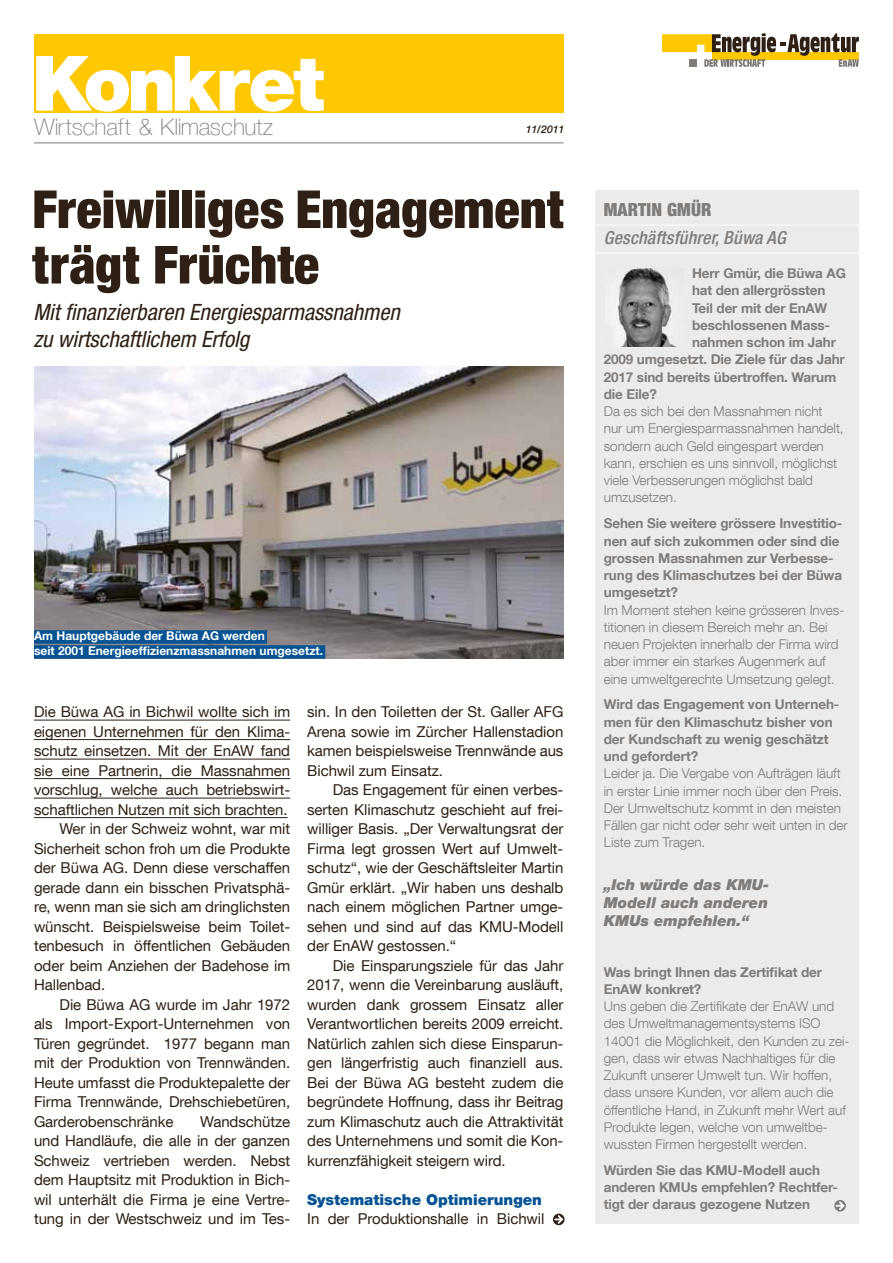
<style>
.page{position:relative;width:893px;height:1263px;background:#fff}
.page>*{position:absolute;margin:0;border:0;box-sizing:border-box;transform-origin:0 0}
.t1{font:900 76.5px "Helvetica Neue LT Com";letter-spacing:-.05em;color:#fff}
.t2{font:900 condensed 52.5px/55.5px "Helvetica Neue LT Com";color:#2e2014}
.t3{font:100 23.1px "Helvetica Neue LT Com";letter-spacing:-.01em;color:#807c7a}
.t4{font:italic condensed 22.5px/27px "Helvetica Neue LT Com";color:#2e2014}
.t5{font:italic 500 condensed 18px "Helvetica Neue LT Com";letter-spacing:.01em;color:#807c7a}
.t6{font:900 condensed 18px "Helvetica Neue LT Com";letter-spacing:.01em;color:#807c7a}
.t7{font:15px/19.5px "Helvetica Neue LT Com";letter-spacing:-.005em;color:#2e2014;text-align:justify}
.t8{font:italic 900 15px/18px "Helvetica Neue LT Com";color:#807c7a;text-align:justify}
.t9{font:900 15px "Helvetica Neue LT Com";color:#055393}
.t10{font:300 13.5px/17.2px "Helvetica Neue LT Com";letter-spacing:-.005em;color:#807c7a}
.t11{font:700 13.5px/17.2px "Helvetica Neue LT Com";letter-spacing:-.01em;color:#807c7a}
.t12{font:700 12px/15px "Helvetica Neue LT Com";color:#fff}
.t13{font:italic 500 10.5px "Helvetica Neue LT Com";letter-spacing:-.02em;color:#2e2014}
</style>
<div class="page">
<div style="left:595px;top:190px;width:264px;height:1034px;background:#ebebeb"></div>
<hr style="left:34px;top:720px;width:256px;height:1px;background:#2e2014">
<hr style="left:34px;top:739px;width:256px;height:1px;background:#2e2014">
<hr style="left:34px;top:759px;width:256px;height:1px;background:#2e2014">
<hr style="left:34px;top:778px;width:256px;height:1px;background:#2e2014">
<hr style="left:34px;top:798px;width:256px;height:1px;background:#2e2014">
<hr style="left:34px;top:817px;width:254px;height:1px;background:#2e2014">
<img style="left:34px;top:366px;width:529px;height:293px">
<hr style="left:595px;top:225px;width:264px;height:1px;background:#fff">
<hr style="left:595px;top:253px;width:264px;height:1px;background:#fff">
<img style="left:615px;top:268px;width:60px;height:78px">
<div style="left:34px;top:630px;width:233px;height:14px;background:#055393"></div>
<div style="left:34px;top:645px;width:291px;height:14px;background:#055393"></div>
<svg style="left:553px;top:1213px;width:12px;height:12px"></svg>
<svg style="left:835px;top:1200px;width:11px;height:12px"></svg>
<div style="left:34px;top:34px;width:529px;height:79px;background:#ffc800"></div>
<hr style="left:34px;top:143px;width:529px;height:1px;background:#807c7a">
<svg style="left:662px;top:33px;width:197px;height:34px"></svg>
<h1 class="t1" style="left:31px;top:37px;width:294px">Konkret</h1>
<h3 class="t3" style="left:34px;top:113px;width:241px">Wirtschaft &amp; Klimaschutz</h3>
<p class="t13" style="left:526px;top:123px;width:40px">11/2011</p>
<h2 class="t2" style="left:32px;top:181px;width:533px">Freiwilliges Engagement trägt Früchte</h2>
<h3 class="t4" style="left:33px;top:298px;width:368px">Mit finanzierbaren Energiesparmassnahmen zu wirtschaftlichem Erfolg</h3>
<p class="t12" style="left:34px;top:628px;width:291px">Am Hauptgebäude der Büwa AG werden<br>seit 2001 Energieeffizienzmassnahmen umgesetzt.</p>
<p class="t7" style="left:34px;top:702px;width:258px">Die Büwa AG in Bichwil wollte sich im</p>
<p class="t7" style="left:34px;top:721px;width:258px">eigenen Unternehmen für den Klima-</p>
<p class="t7" style="left:34px;top:741px;width:258px">schutz einsetzen. Mit der EnAW fand</p>
<p class="t7" style="left:34px;top:760px;width:258px">sie eine Partnerin, die Massnahmen</p>
<p class="t7" style="left:34px;top:780px;width:258px">vorschlug, welche auch betriebswirt-</p>
<p class="t7" style="left:34px;top:799px;width:255px">schaftlichen Nutzen mit sich brachten.</p>
<p class="t7" style="left:60px;top:819px;width:232px">Wer in der Schweiz wohnt, war mit</p>
<p class="t7" style="left:34px;top:838px;width:258px">Sicherheit schon froh um die Produkte</p>
<p class="t7" style="left:34px;top:858px;width:258px">der Büwa AG. Denn diese verschaffen</p>
<p class="t7" style="left:34px;top:877px;width:258px">gerade dann ein bisschen Privatsphä-</p>
<p class="t7" style="left:34px;top:897px;width:258px">re, wenn man sie sich am dringlichsten</p>
<p class="t7" style="left:34px;top:916px;width:258px">wünscht. Beispielsweise beim Toilet-</p>
<p class="t7" style="left:34px;top:936px;width:258px">tenbesuch in öffentlichen Gebäuden</p>
<p class="t7" style="left:34px;top:955px;width:258px">oder beim Anziehen der Badehose im</p>
<p class="t7" style="left:34px;top:975px;width:73px">Hallenbad.</p>
<p class="t7" style="left:60px;top:994px;width:232px">Die Büwa AG wurde im Jahr 1972</p>
<p class="t7" style="left:34px;top:1014px;width:258px">als Import-Export-Unternehmen von</p>
<p class="t7" style="left:34px;top:1033px;width:258px">Türen gegründet. 1977 begann man</p>
<p class="t7" style="left:34px;top:1053px;width:258px">mit der Produktion von Trennwänden.</p>
<p class="t7" style="left:34px;top:1072px;width:258px">Heute umfasst die Produktepalette der</p>
<p class="t7" style="left:34px;top:1092px;width:258px">Firma Trennwände, Drehschiebetüren,</p>
<p class="t7" style="left:34px;top:1111px;width:141px">Garderobenschränke</p>
<p class="t7" style="left:34px;top:1111px;width:258px;text-indent:166px">Wandschütze und Handläufe, die alle in der ganzen Schweiz vertrieben werden. Nebst dem Hauptsitz mit Produktion in Bich&shy;wil unterhält die Firma je eine Vertre&shy;tung in der Westschweiz und im Tes-</p>
<p class="t7" style="left:307px;top:702px;width:258px">sin. In den Toiletten der St. Galler AFG Arena sowie im Zürcher Hallenstadion kamen beispielsweise Trennwände aus Bichwil zum Einsatz.</p>
<p class="t7" style="left:307px;top:780px;width:258px;text-indent:26px">Das Engagement für einen verbes&shy;serten Klimaschutz geschieht auf frei&shy;williger Basis. „Der Verwaltungsrat der Firma legt grossen Wert auf Umwelt&shy;schutz“, wie der Geschäftsleiter Martin Gmür erklärt. „Wir haben uns deshalb nach einem möglichen Partner umge&shy;sehen und sind auf das KMU-Modell der EnAW gestossen.“</p>
<p class="t7" style="left:307px;top:955px;width:258px;text-indent:26px">Die Einsparungsziele für das Jahr 2017, wenn die Vereinbarung ausläuft, wurden dank grossem Einsatz aller Verantwortlichen bereits 2009 erreicht.<br>Natürlich zahlen sich diese Einsparun&shy;gen längerfristig auch finanziell aus.<br>Bei der Büwa AG besteht zudem die begründete Hoffnung, dass ihr Beitrag zum Klimaschutz auch die Attraktivität des Unternehmens und somit die Kon&shy;kurrenzfähigkeit steigern wird.</p>
<p class="t9" style="left:307px;top:1190px;width:236px">Systematische Optimierungen</p>
<p class="t7" style="left:307px;top:1209px;width:239px">In der Produktionshalle in Bichwil</p>
<p class="t6" style="left:604px;top:199px;width:109px">martin gmür</p>
<p class="t5" style="left:604px;top:227px;width:183px">Geschäftsführer, Büwa AG</p>
<p class="t11" style="left:692px;top:264px;width:155px">Herr Gmür, die Büwa AG</p>
<p class="t11" style="left:692px;top:282px;width:135px">hat den allergrössten</p>
<p class="t11" style="left:692px;top:299px;width:137px">Teil der mit der EnAW</p>
<p class="t11" style="left:692px;top:316px;width:140px">beschlossenen Mass-</p>
<p class="t11" style="left:692px;top:333px;width:145px">nahmen schon im Jahr</p>
<p class="t11" style="left:604px;top:351px;width:243px">2009 umgesetzt. Die Ziele für das Jahr</p>
<p class="t11" style="left:604px;top:368px;width:234px">2017 sind bereits übertroffen. Warum</p>
<p class="t11" style="left:604px;top:385px;width:55px">die Eile?</p>
<p class="t10" style="left:604px;top:402px;width:241px">Da es sich bei den Massnahmen nicht nur um Energiesparmassnahmen handelt, sondern auch Geld eingespart werden kann, erschien es uns sinnvoll, möglichst viele Verbesserungen möglichst bald umzusetzen.</p>
<p class="t11" style="left:604px;top:514px;width:240px">Sehen Sie weitere grössere Investitio&shy;nen auf sich zukommen oder sind die grossen Massnahmen zur Verbesse&shy;rung des Klimaschutzes bei der Büwa umgesetzt?</p>
<p class="t10" style="left:604px;top:601px;width:242px">Im Moment stehen keine grösseren Inves&shy;titionen in diesem Bereich mehr an. Bei neuen Projekten innerhalb der Firma wird aber immer ein starkes Augenmerk auf eine umweltgerechte Umsetzung gelegt.</p>
<p class="t11" style="left:604px;top:695px;width:237px">Wird das Engagement von Unterneh&shy;men für den Klimaschutz bisher von der Kundschaft zu wenig geschätzt und gefordert?</p>
<p class="t10" style="left:604px;top:765px;width:245px">Leider ja. Die Vergabe von Aufträgen läuft in erster Linie immer noch über den Preis.<br>Der Umweltschutz kommt in den meisten Fällen gar nicht oder sehr weit unten in der Liste zum Tragen.</p>
<p class="t8" style="left:604px;top:875px;width:167px">„Ich würde das KMU-Modell auch anderen KMUs empfehlen.“</p>
<p class="t11" style="left:604px;top:963px;width:220px">Was bringt Ihnen das Zertifikat der<br>EnAW konkret?</p>
<p class="t10" style="left:604px;top:997px;width:247px">Uns geben die Zertifikate der EnAW und des Umweltmanagementsystems ISO 14001 die Möglichkeit, den Kunden zu zei&shy;gen, dass wir etwas Nachhaltiges für die Zukunft unserer Umwelt tun. Wir hoffen, dass unsere Kunden, vor allem auch die öffentliche Hand, in Zukunft mehr Wert auf Produkte legen, welche von umweltbe&shy;wussten Firmen hergestellt werden.</p>
<p class="t11" style="left:604px;top:1161px;width:236px">Würden Sie das KMU-Modell auch anderen KMUs empfehlen? Rechtfer&shy;tigt der daraus gezogene Nutzen</p>
</div>
